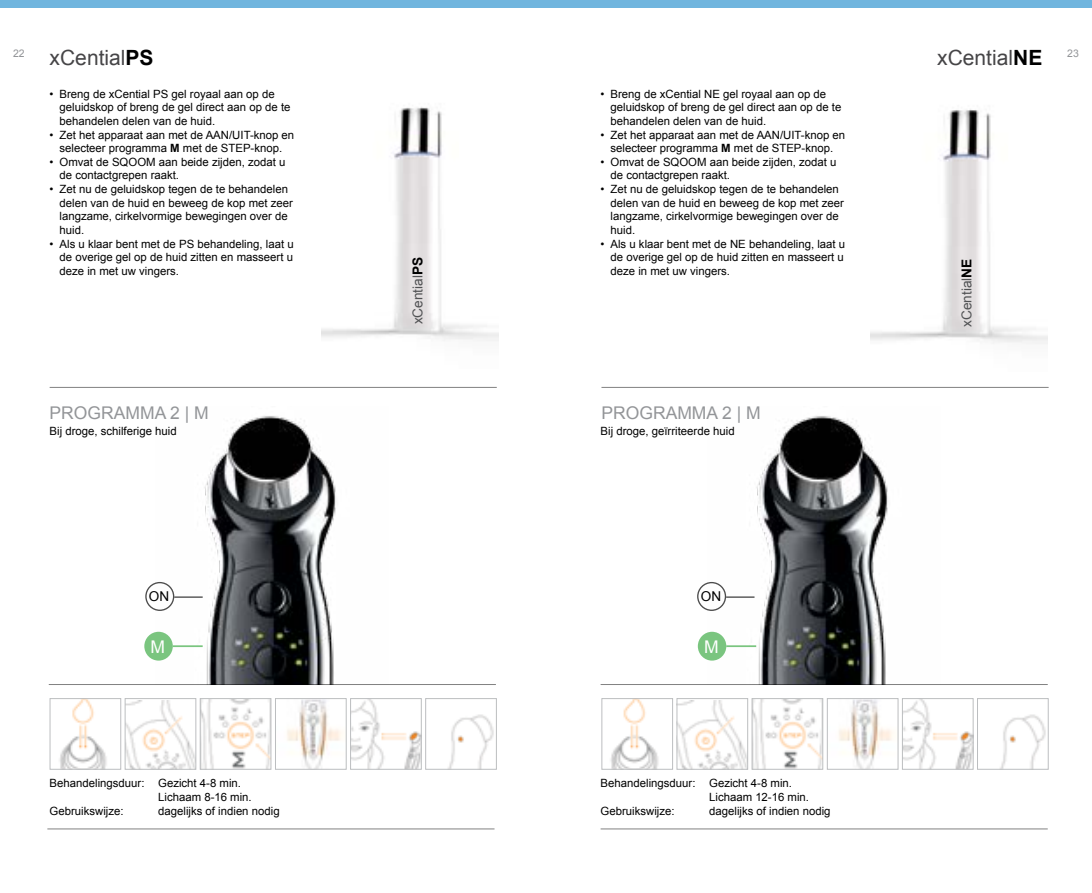
<style>
.page{position:relative;width:1092px;height:893px;background:#fff}
.page>*{position:absolute;margin:0;border:0;box-sizing:border-box;transform-origin:0 0}
.t1{font:21px "Arial";color:#464547}
.t2{font:17.5px "Arial";color:#939598}
.t3{font:17.5px "Arial";color:#fff}
.t4{font:13.65px "Arial";color:#515254}
.t5{font:13.47px "Arial";color:#000}
.t6{font:11.38px/13.7px "Arial";color:#000}
.t7{font:10.5px "Arial";color:#939598}
.s1{font-weight:700;color:#000}
.s2{font-weight:700}
</style>
<div class="page">
<img style="left:157px;top:416px;width:179px;height:268px">
<hr style="left:49px;top:684px;width:447px;height:1px;background:#000">
<div style="left:146px;top:583px;width:28px;height:27px;background:#fff;border-radius:50%"></div>
<div style="left:145px;top:582px;width:29px;height:29px;border:1px solid #000;border-radius:50%"></div>
<hr style="left:174px;top:596px;width:29px;height:2px;background:#000">
<hr style="left:173px;top:645px;width:30px;height:2px;background:#41ad49">
<div style="left:144px;top:632px;width:29px;height:29px;background:#7ac57f;border-radius:50%"></div>
<hr style="left:47px;top:828px;width:447px;height:1px;background:#000">
<img style="left:59px;top:700px;width:48px;height:67px">
<div style="left:50px;top:698px;width:71px;height:71px;border:1px solid #bcbec0"></div>
<img style="left:127px;top:700px;width:67px;height:67px">
<div style="left:125px;top:698px;width:71px;height:71px;border:1px solid #bcbec0"></div>
<img style="left:202px;top:700px;width:67px;height:67px">
<div style="left:200px;top:698px;width:71px;height:71px;border:1px solid #bcbec0"></div>
<img style="left:287px;top:700px;width:55px;height:67px">
<div style="left:275px;top:698px;width:71px;height:71px;border:1px solid #bcbec0"></div>
<img style="left:449px;top:714px;width:45px;height:53px">
<div style="left:425px;top:698px;width:71px;height:71px;border:1px solid #bcbec0"></div>
<img style="left:352px;top:700px;width:67px;height:67px">
<div style="left:350px;top:698px;width:71px;height:71px;border:1px solid #bcbec0"></div>
<hr style="left:50px;top:387px;width:447px;height:1px;background:#000">
<img style="left:707px;top:416px;width:181px;height:268px">
<hr style="left:600px;top:684px;width:447px;height:1px;background:#000">
<div style="left:697px;top:583px;width:28px;height:27px;background:#fff;border-radius:50%"></div>
<div style="left:697px;top:582px;width:29px;height:29px;border:1px solid #000;border-radius:50%"></div>
<hr style="left:726px;top:596px;width:28px;height:2px;background:#000">
<img style="left:611px;top:700px;width:48px;height:67px">
<div style="left:601px;top:698px;width:71px;height:71px;border:1px solid #bcbec0"></div>
<img style="left:678px;top:700px;width:67px;height:67px">
<div style="left:676px;top:698px;width:71px;height:71px;border:1px solid #bcbec0"></div>
<img style="left:753px;top:700px;width:67px;height:67px">
<div style="left:751px;top:698px;width:71px;height:71px;border:1px solid #bcbec0"></div>
<img style="left:839px;top:700px;width:54px;height:67px">
<div style="left:827px;top:698px;width:71px;height:71px;border:1px solid #bcbec0"></div>
<img style="left:1001px;top:714px;width:45px;height:53px">
<div style="left:977px;top:698px;width:71px;height:71px;border:1px solid #bcbec0"></div>
<img style="left:904px;top:700px;width:67px;height:67px">
<div style="left:902px;top:698px;width:71px;height:71px;border:1px solid #bcbec0"></div>
<hr style="left:601px;top:387px;width:447px;height:1px;background:#000">
<hr style="left:600px;top:828px;width:447px;height:1px;background:#000">
<img style="left:321px;top:107px;width:178px;height:234px">
<img style="left:870px;top:109px;width:177px;height:235px">
<hr style="left:726px;top:645px;width:30px;height:2px;background:#41ad49">
<svg style="left:697px;top:632px;width:29px;height:29px"></svg>
<div style="left:0;top:0;width:1091px;height:7px;background:#70b5de"></div>
<h1 class="t1" style="left:50px;top:44px;width:105px">xCential<span class="s1">PS</span></h1>
<h1 class="t1" style="left:937px;top:44px;width:107px">xCential<span class="s1">NE</span></h1>
<p class="t6" style="left:610px;top:87px;width:232px;text-indent:-10px">• Breng de xCential NE gel royaal aan op de geluidskop of breng de gel direct aan op de te behandelen delen van de huid.</p>
<p class="t6" style="left:600px;top:128px;width:246px;text-align:center">• Zet het apparaat aan met de AAN/UIT-knop en selecteer programma <span class="s2">M</span> met de STEP-knop.</p>
<p class="t6" style="left:610px;top:155px;width:227px;text-indent:-10px">• Omvat de SQOOM aan beide zijden, zodat u de contactgrepen raakt.</p>
<p class="t6" style="left:610px;top:182px;width:235px;text-indent:-10px">• Zet nu de geluidskop tegen de te behandelen delen van de huid en beweeg de kop met zeer langzame, cirkelvormige bewegingen over de huid.</p>
<p class="t6" style="left:610px;top:237px;width:236px;text-align:justify;text-indent:-10px">• Als u klaar bent met de NE behandeling, laat u de overige gel op de huid zitten en masseert u deze in met uw vingers.</p>
<p class="t7" style="left:13px;top:47px;width:13px">22</p>
<p class="t7" style="left:1067px;top:47px;width:13px">23</p>
<p class="t6" style="left:60px;top:87px;width:232px;text-indent:-10px">• Breng de xCential PS gel royaal aan op de geluidskop of breng de gel direct aan op de te behandelen delen van de huid.</p>
<p class="t6" style="left:50px;top:128px;width:246px;text-align:center">• Zet het apparaat aan met de AAN/UIT-knop en selecteer programma <span class="s2">M</span> met de STEP-knop.</p>
<p class="t6" style="left:60px;top:155px;width:227px;text-indent:-10px">• Omvat de SQOOM aan beide zijden, zodat u de contactgrepen raakt.</p>
<p class="t6" style="left:60px;top:182px;width:235px;text-indent:-10px">• Zet nu de geluidskop tegen de te behandelen delen van de huid en beweeg de kop met zeer langzame, cirkelvormige bewegingen over de huid.</p>
<p class="t6" style="left:60px;top:237px;width:235px;text-align:justify;text-indent:-10px">• Als u klaar bent met de PS behandeling, laat u de overige gel op de huid zitten en masseert u deze in met uw vingers.</p>
<p class="t4" style="left:409px;top:324px;width:69px;rotate:-90deg">xCential<span class="s1">PS</span></p>
<p class="t4" style="left:957px;top:327px;width:70px;rotate:-90deg">xCential<span class="s1">NE</span></p>
<h2 class="t2" style="left:50px;top:402px;width:161px">PROGRAMMA 2 | M</h2>
<h2 class="t2" style="left:601px;top:402px;width:161px">PROGRAMMA 2 | M</h2>
<p class="t6" style="left:50px;top:424px;width:129px">Bij droge, schilferige huid</p>
<p class="t6" style="left:600px;top:424px;width:136px">Bij droge, geïrriteerde huid</p>
<p class="t5" style="left:149px;top:588px;width:22px">ON</p>
<h2 class="t3" style="left:150px;top:635px;width:16px">M</h2>
<p class="t6" style="left:50px;top:777px;width:193px">Behandelingsduur: Gezicht 4-8 min.</p>
<p class="t6" style="left:158px;top:790px;width:95px">Lichaam 8-16 min.</p>
<p class="t6" style="left:50px;top:804px;width:75px">Gebruikswijze:</p>
<p class="t6" style="left:158px;top:804px;width:123px">dagelijks of indien nodig</p>
<p class="t5" style="left:700px;top:588px;width:22px">ON</p>
<h2 class="t3" style="left:704px;top:635px;width:16px">M</h2>
<p class="t6" style="left:600px;top:777px;width:193px">Behandelingsduur: Gezicht 4-8 min.</p>
<p class="t6" style="left:709px;top:790px;width:101px">Lichaam 12-16 min.</p>
<p class="t6" style="left:600px;top:804px;width:75px">Gebruikswijze:</p>
<p class="t6" style="left:709px;top:804px;width:123px">dagelijks of indien nodig</p>
</div>
